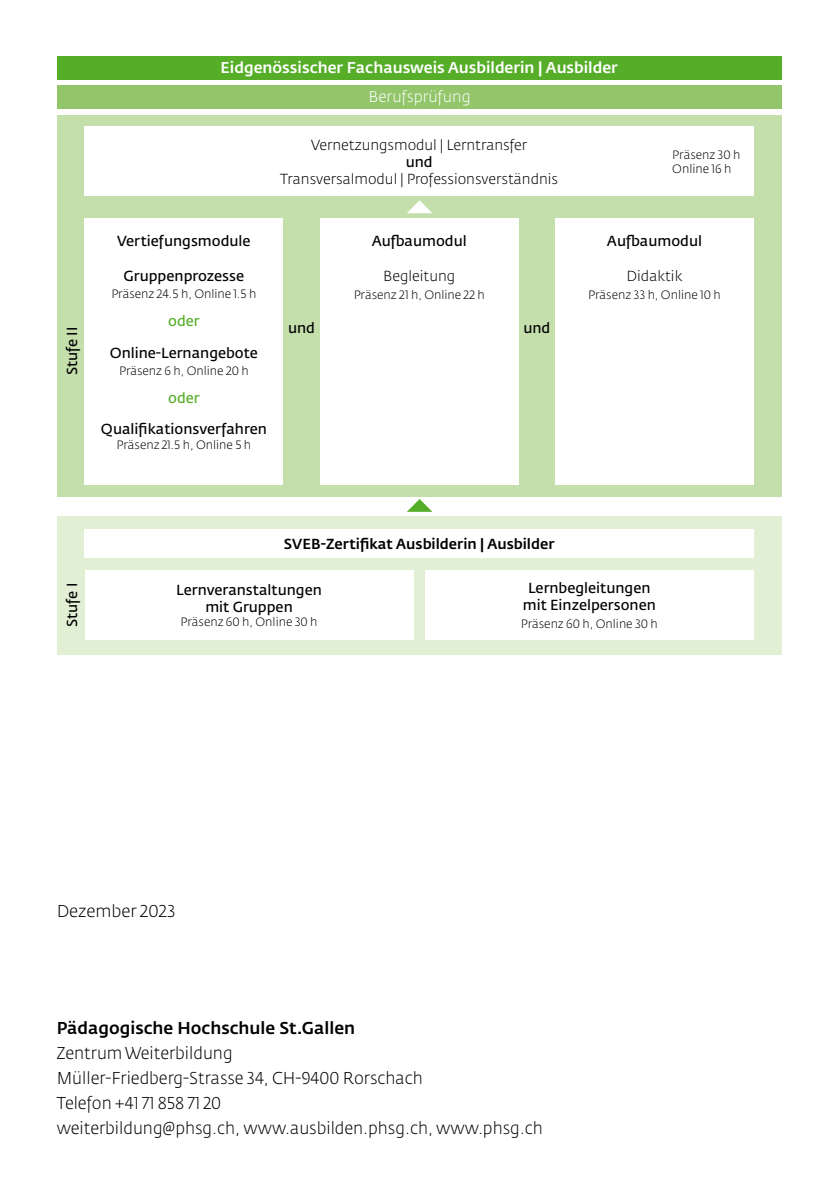
<style>
.page{position:relative;width:838px;height:1191px;background:#fff}
.page>*{position:absolute;margin:0;border:0;box-sizing:border-box;transform-origin:0 0}
.t1{font:300 17px/25px "Fedra Sans Std";color:#000}
.t2{font:500 17px "Fedra Sans Std";color:#000}
.t3{font:500 15.4px "Fedra Sans Std";color:#fff}
.t4{font:300 15.4px "Fedra Sans Std";color:#fff}
.t5{font:600 14.4px/17.4px "Fedra Sans Std";color:#000;text-align:center}
.t6{font:300 14.4px "Fedra Sans Std";color:#000}
.t7{font:500 14.4px "Fedra Sans Std";color:#000}
.t8{font:600 14.4px "Fedra Sans Std";color:#56ae28}
.t9{font:300 12px/14.4px "Fedra Sans Std";color:#000}
</style>
<div class="page">
<div style="left:57px;top:57px;width:725px;height:23px;background:#56ae28"></div>
<div style="left:57px;top:86px;width:725px;height:23px;background:#93c66b"></div>
<div style="left:57px;top:115px;width:725px;height:381px;background:#c4dfac"></div>
<div style="left:57px;top:516px;width:725px;height:139px;background:#e1efd5"></div>
<div style="left:85px;top:127px;width:669px;height:69px;background:#fff"></div>
<div style="left:85px;top:529px;width:669px;height:28px;background:#fff"></div>
<div style="left:85px;top:218px;width:198px;height:266px;background:#fff"></div>
<div style="left:85px;top:570px;width:328px;height:69px;background:#fff"></div>
<div style="left:555px;top:218px;width:199px;height:266px;background:#fff"></div>
<div style="left:320px;top:218px;width:198px;height:266px;background:#fff"></div>
<div style="left:425px;top:570px;width:329px;height:69px;background:#fff"></div>
<svg style="left:407px;top:200px;width:25px;height:13px"></svg>
<svg style="left:407px;top:499px;width:25px;height:13px"></svg>
<p class="t5" style="left:64px;top:375px;width:50px;rotate:-90deg">Stufe II</p>
<p class="t3" style="left:221px;top:58px;width:399px">Eidgenössischer Fachausweis Ausbilderin | Ausbilder</p>
<p class="t4" style="left:368px;top:87px;width:104px">Berufsprüfung</p>
<p class="t6" style="left:311px;top:136px;width:218px">Vernetzungsmodul | Lerntransfer</p>
<p class="t5" style="left:406px;top:153px;width:28px">und</p>
<p class="t6" style="left:280px;top:170px;width:279px">Transversalmodul | Professionsverständnis</p>
<p class="t9" style="left:672px;top:147px;width:70px">Präsenz 30 h<br>Online 16 h</p>
<p class="t5" style="left:117px;top:233px;width:135px">Vertiefungsmodule</p>
<p class="t5" style="left:124px;top:267px;width:122px">Gruppenprozesse</p>
<p class="t9" style="left:111px;top:287px;width:146px">Präsenz 24.5 h, Online 1.5 h</p>
<p class="t8" style="left:168px;top:312px;width:33px">oder</p>
<p class="t5" style="left:110px;top:344px;width:150px">Online-Lernangebote</p>
<p class="t9" style="left:119px;top:363px;width:131px">Präsenz 6 h, Online 20 h</p>
<p class="t8" style="left:168px;top:389px;width:33px">oder</p>
<p class="t5" style="left:101px;top:420px;width:167px">Qualifikationsverfahren</p>
<p class="t9" style="left:117px;top:437px;width:136px">Präsenz 21.5 h, Online 5 h</p>
<p class="t5" style="left:372px;top:233px;width:97px">Aufbaumodul</p>
<p class="t6" style="left:383px;top:267px;width:74px">Begleitung</p>
<p class="t9" style="left:354px;top:287px;width:133px">Präsenz 21 h, Online 22 h</p>
<p class="t5" style="left:288px;top:319px;width:28px">und</p>
<p class="t5" style="left:523px;top:319px;width:28px">und</p>
<p class="t5" style="left:607px;top:233px;width:97px">Aufbaumodul</p>
<p class="t6" style="left:626px;top:267px;width:57px">Didaktik</p>
<p class="t9" style="left:588px;top:287px;width:134px">Präsenz 33 h, Online 10 h</p>
<p class="t5" style="left:64px;top:627px;width:46px;rotate:-90deg">Stufe I</p>
<p class="t7" style="left:284px;top:535px;width:272px">SVEB-Zertifikat Ausbilderin | Ausbilder</p>
<p class="t5" style="left:176px;top:581px;width:147px">Lernveranstaltungen mit Gruppen</p>
<p class="t9" style="left:181px;top:615px;width:138px">Präsenz 60 h, Online 30 h</p>
<p class="t5" style="left:523px;top:579px;width:135px">Lernbegleitungen mit Einzelpersonen</p>
<p class="t9" style="left:521px;top:617px;width:138px">Präsenz 60 h, Online 30 h</p>
<p class="t1" style="left:57px;top:898px;width:120px">Dezember 2023</p>
<p class="t2" style="left:57px;top:1017px;width:300px">Pädagogische Hochschule St.Gallen</p>
<p class="t1" style="left:57px;top:1040px;width:487px">Zentrum Weiterbildung<br>Müller-Friedberg-Strasse 34, CH-9400 Rorschach<br>Telefon +41 71 858 71 20<br>weiterbildung@phsg.ch, www.ausbilden.phsg.ch, www.phsg.ch</p>
</div>
